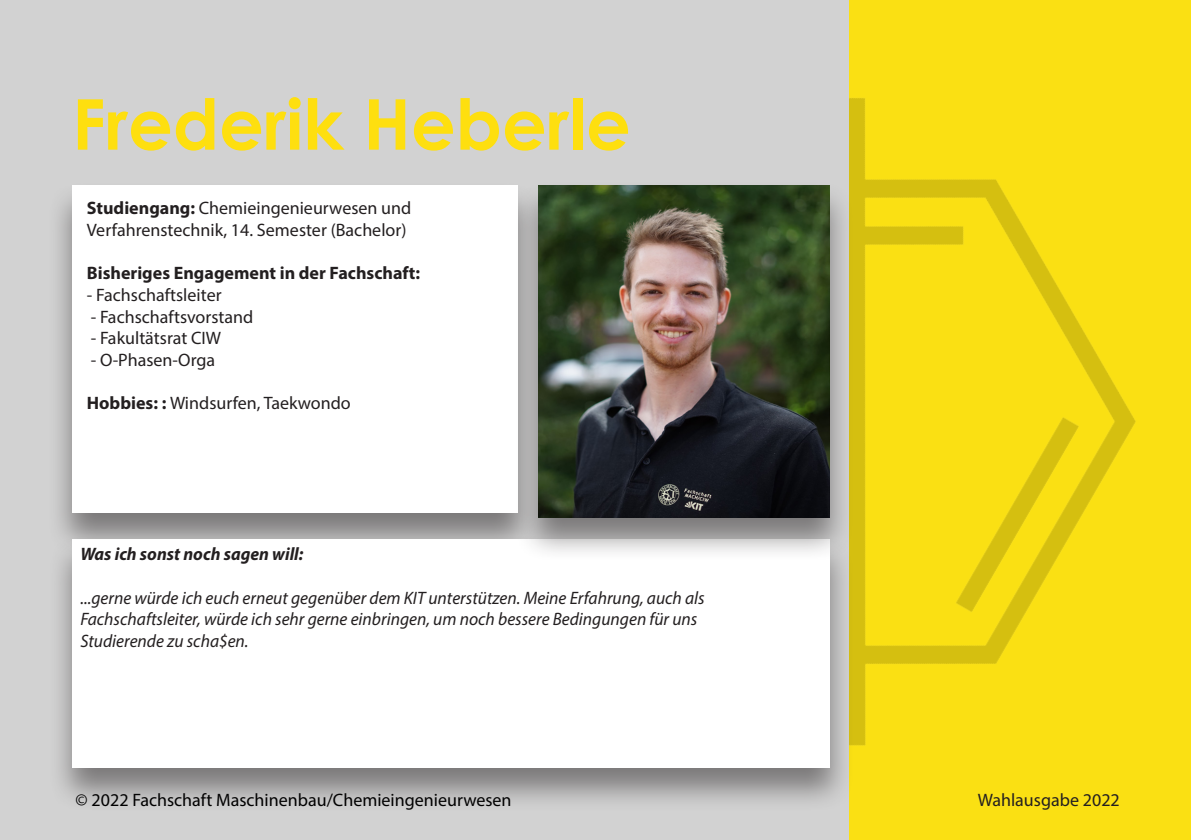
<style>
.page{position:relative;width:1191px;height:840px;background:#fff}
.page>*{position:absolute;margin:0;border:0;box-sizing:border-box;transform-origin:0 0}
.Standardtext{font:700 70px "Century Gothic";color:#fedf0f}
.Standardtext-2{font:18px "Myriad Pro";color:#231f20}
.Standardtext-3{font:italic 18px "Myriad Pro";color:#231f20}
.t1{font:18px "Myriad Pro";color:#000}
.Standardtext-4{font:700 18px "Myriad Pro";color:#231f20}
.Standardtext-5{font:italic 700 18px "Myriad Pro";color:#231f20}
.s1{font-weight:700}
</style>
<div class="page">
<img style="left:849px;top:0;width:342px;height:839px">
<div style="left:0;top:0;width:849px;height:839px;background:#d2d2d2"></div>
<div style="left:47px;top:181px;width:495px;height:377px;background:#231f20;opacity:.5"></div>
<div style="left:72px;top:185px;width:445px;height:328px;background:#fff"></div>
<div style="left:48px;top:534px;width:806px;height:278px;background:#231f20;opacity:.5"></div>
<div style="left:73px;top:539px;width:757px;height:228px;background:#fff"></div>
<div style="left:514px;top:180px;width:340px;height:382px;background:#231f20;opacity:.5"></div>
<img style="left:539px;top:185px;width:290px;height:332px">
<p class="Standardtext" style="left:72px;top:71px;width:560px">Frederik Heberle</p>
<p class="Standardtext-2" style="left:87px;top:197px;width:326px"><span class="s1">Studiengang:</span> Chemieingenieurwesen und</p>
<p class="Standardtext-2" style="left:87px;top:219px;width:321px">Verfahrenstechnik, 14. Semester (Bachelor)</p>
<p class="Standardtext-4" style="left:87px;top:261px;width:335px">Bisheriges Engagement in der Fachschaft:</p>
<p class="Standardtext-2" style="left:87px;top:283px;width:136px">- Fachschaftsleiter</p>
<p class="Standardtext-2" style="left:91px;top:305px;width:164px">- Fachschaftsvorstand</p>
<p class="Standardtext-2" style="left:91px;top:327px;width:132px">- Fakultätsrat CIW</p>
<p class="Standardtext-2" style="left:91px;top:348px;width:126px">- O-Phasen-Orga</p>
<p class="Standardtext-2" style="left:87px;top:391px;width:265px"><span class="s1">Hobbies: :</span> Windsurfen, Taekwondo</p>
<p class="Standardtext-5" style="left:80px;top:542px;width:225px">Was ich sonst noch sagen will:</p>
<p class="Standardtext-3" style="left:80px;top:586px;width:626px">...gerne würde ich euch erneut gegenüber dem KIT unterstützen. Meine Erfahrung, auch als</p>
<p class="Standardtext-3" style="left:80px;top:607px;width:618px">Fachschaftsleiter, würde ich sehr gerne einbringen, um noch bessere Bedingungen für uns</p>
<p class="Standardtext-3" style="left:80px;top:629px;width:170px">Studierende zu scha$en.</p>
<p class="t1" style="left:76px;top:788px;width:437px">© 2022 Fachschaft Maschinenbau/Chemieingenieurwesen</p>
<p class="Standardtext-2" style="left:977px;top:788px;width:144px">Wahlausgabe 2022</p>
</div>
